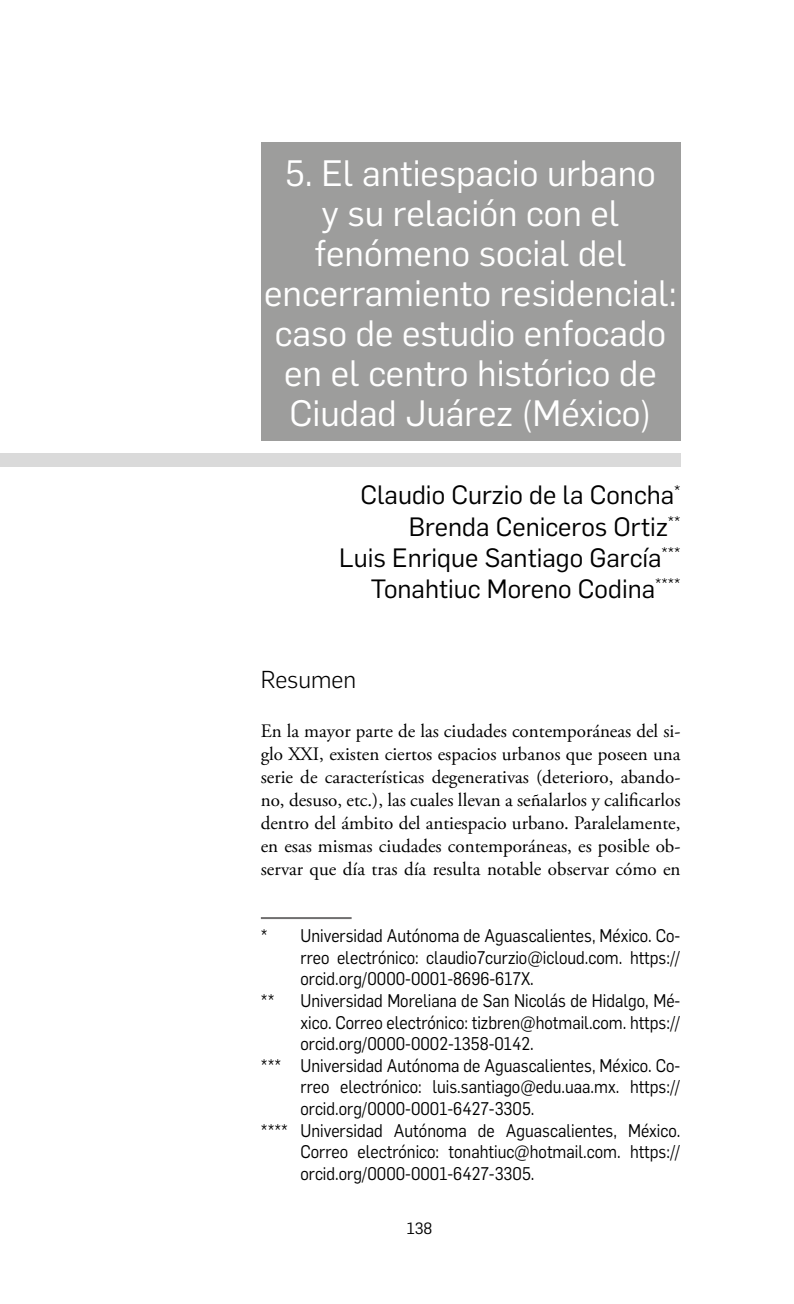
<style>
.page{position:relative;width:794px;height:1304px;background:#fff}
.page>*{position:absolute;margin:0;border:0;box-sizing:border-box;transform-origin:0 0}
.t1{font:36px/40px "Flama";color:#fff;text-align:center}
.t2{font:26px/31.2px "Flama";color:#000;text-align:right}
.t3{font:300 24px "Flama";color:#000}
.t4{font:19px/23px "Adobe Garamond Pro";color:#000;text-align:justify}
.t5{font:18px "Flama";color:#000;scale:.9 1}
.t6{font:16px "Flama";color:#000}
</style>
<div class="page">
<div style="left:261px;top:142px;width:419px;height:298px;background:#9d9d9c"></div>
<div style="left:0;top:453px;width:680px;height:13px;background:#dadada"></div>
<hr style="left:261px;top:917px;width:90px;height:2px;background:#706f6f">
<h1 class="t1" style="left:264px;top:151px;width:414px">5. El antiespacio urbano<br>y su relación con el fenómeno social del encerramiento residencial: caso de estudio enfocado en el centro histórico de<br>Ciudad Juárez (México)</h1>
<h2 class="t2" style="left:339px;top:478px;width:343px">Claudio Curzio de la Concha<sup>*<br></sup>Brenda Ceniceros Ortiz<sup>**<br></sup>Luis Enrique Santiago García<sup>***<br></sup>Tonahtiuc Moreno Codina<sup>****</sup></h2>
<h3 class="t3" style="left:261px;top:663px;width:97px">Resumen</h3>
<p class="t4" style="left:261px;top:720px;width:421px">En la mayor parte de las ciudades contemporáneas del si&shy;glo XXI, existen ciertos espacios urbanos que poseen una serie de características degenerativas (deterioro, abando&shy;no, desuso, etc.), las cuales llevan a señalarlos y calificarlos dentro del ámbito del antiespacio urbano. Paralelamente, en esas mismas ciudades contemporáneas, es posible ob&shy;servar que día tras día resulta notable observar cómo en</p>
<p class="t5" style="left:261px;top:923px;width:467px">* Universidad Autónoma de Aguascalientes, México. Co-</p>
<p class="t5" style="left:300px;top:945px;width:423px">rreo electrónico: claudio7curzio@icloud.com. https://</p>
<p class="t5" style="left:300px;top:967px;width:261px">orcid.org/0000-0001-8696-617X.</p>
<p class="t5" style="left:261px;top:988px;width:17px">**</p>
<p class="t5" style="left:300px;top:988px;width:423px">Universidad Moreliana de San Nicolás de Hidalgo, Mé-</p>
<p class="t5" style="left:300px;top:1010px;width:423px">xico. Correo electrónico: tizbren@hotmail.com. https://</p>
<p class="t5" style="left:300px;top:1031px;width:260px">orcid.org/0000-0002-1358-0142.</p>
<p class="t5" style="left:261px;top:1053px;width:467px">*** Universidad Autónoma de Aguascalientes, México. Co-</p>
<p class="t5" style="left:300px;top:1075px;width:423px">rreo electrónico: luis.santiago@edu.uaa.mx. https://</p>
<p class="t5" style="left:300px;top:1096px;width:261px">orcid.org/0000-0001-6427-3305.</p>
<p class="t5" style="left:261px;top:1118px;width:467px">**** Universidad Autónoma de Aguascalientes, México.</p>
<p class="t5" style="left:300px;top:1139px;width:423px">Correo electrónico: tonahtiuc@hotmail.com. https://</p>
<p class="t5" style="left:300px;top:1161px;width:261px">orcid.org/0000-0001-6427-3305.</p>
<p class="t6" style="left:407px;top:1217px;width:27px">138</p>
</div>
